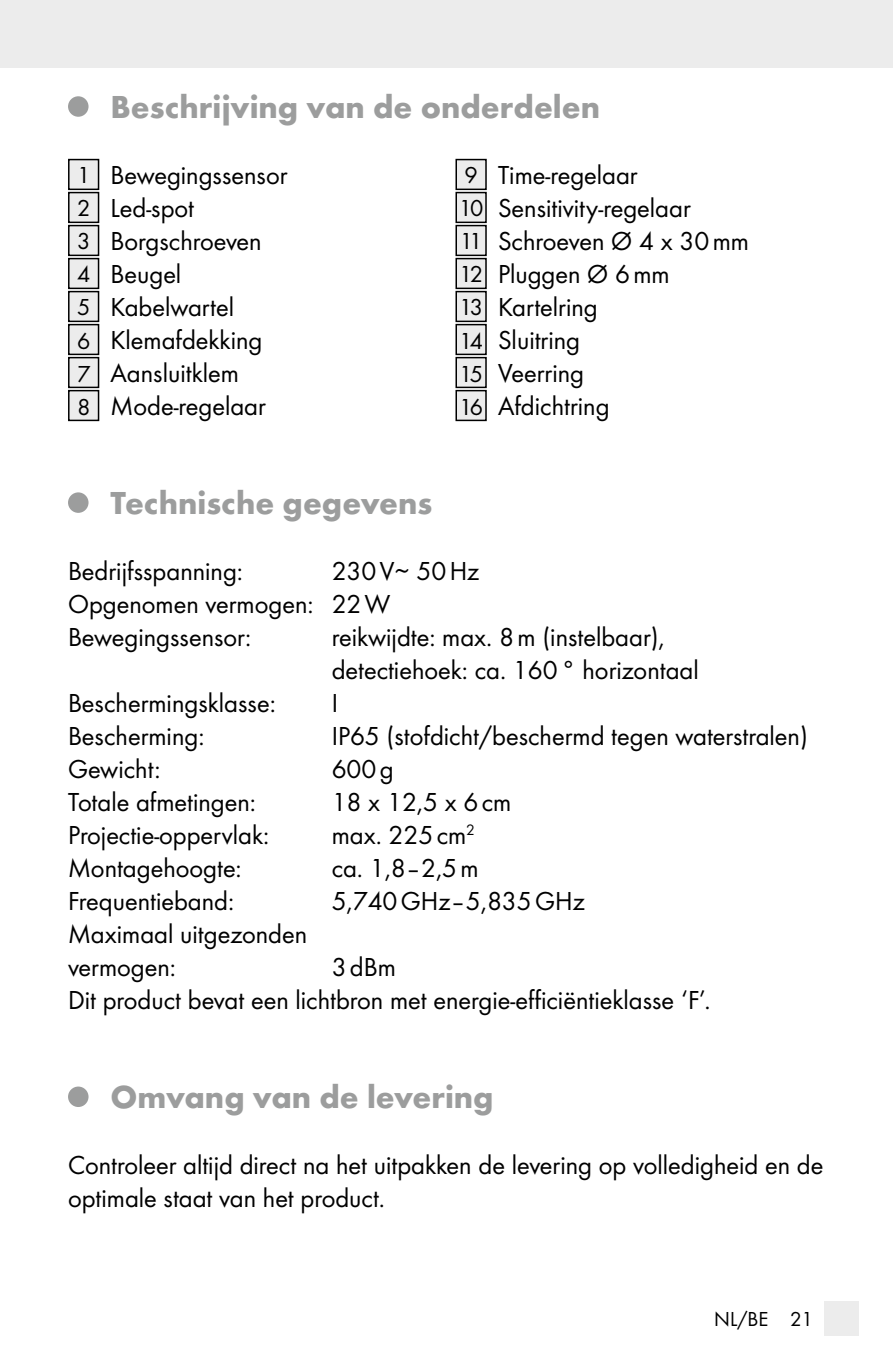
<style>
.page{position:relative;width:893px;height:1361px;background:#fff}
.page>*{position:absolute;margin:0;border:0;box-sizing:border-box;transform-origin:0 0}
.t1{font:700 33px "Futura";color:#9c9d9d}
.t2{font:27px/33px "Futura Boo";color:#000}
.t3{font:21px "Futura Boo";color:#000}
.s1{font-size:24px}
</style>
<div class="page">
<div style="left:0;top:0;width:893px;height:68px;background:#ececec"></div>
<div style="left:825px;top:1301px;width:34px;height:34px;background:#ececec"></div>
<div style="left:68px;top:96px;width:21px;height:21px;background:#9c9d9d;border-radius:50%"></div>
<div style="left:69px;top:160px;width:30px;height:29px;background:#ececec"></div>
<div style="left:68px;top:159px;width:31px;height:31px;border:2px solid #000"></div>
<div style="left:69px;top:193px;width:30px;height:29px;background:#ececec"></div>
<div style="left:68px;top:192px;width:31px;height:31px;border:2px solid #000"></div>
<div style="left:69px;top:226px;width:30px;height:29px;background:#ececec"></div>
<div style="left:68px;top:225px;width:31px;height:31px;border:2px solid #000"></div>
<div style="left:69px;top:259px;width:30px;height:29px;background:#ececec"></div>
<div style="left:68px;top:258px;width:31px;height:31px;border:2px solid #000"></div>
<div style="left:69px;top:292px;width:30px;height:29px;background:#ececec"></div>
<div style="left:68px;top:291px;width:31px;height:31px;border:2px solid #000"></div>
<div style="left:69px;top:325px;width:30px;height:29px;background:#ececec"></div>
<div style="left:68px;top:324px;width:31px;height:31px;border:2px solid #000"></div>
<div style="left:69px;top:358px;width:30px;height:29px;background:#ececec"></div>
<div style="left:68px;top:357px;width:31px;height:31px;border:2px solid #000"></div>
<div style="left:69px;top:391px;width:30px;height:29px;background:#ececec"></div>
<div style="left:68px;top:390px;width:31px;height:31px;border:2px solid #000"></div>
<div style="left:456px;top:160px;width:30px;height:29px;background:#ececec"></div>
<div style="left:455px;top:159px;width:32px;height:31px;border:2px solid #000"></div>
<div style="left:456px;top:193px;width:30px;height:29px;background:#ececec"></div>
<div style="left:455px;top:192px;width:32px;height:31px;border:2px solid #000"></div>
<div style="left:456px;top:226px;width:30px;height:29px;background:#ececec"></div>
<div style="left:455px;top:225px;width:32px;height:31px;border:2px solid #000"></div>
<div style="left:456px;top:259px;width:30px;height:29px;background:#ececec"></div>
<div style="left:455px;top:258px;width:32px;height:31px;border:2px solid #000"></div>
<div style="left:456px;top:292px;width:30px;height:29px;background:#ececec"></div>
<div style="left:455px;top:291px;width:32px;height:31px;border:2px solid #000"></div>
<div style="left:456px;top:325px;width:30px;height:29px;background:#ececec"></div>
<div style="left:455px;top:324px;width:32px;height:31px;border:2px solid #000"></div>
<div style="left:456px;top:358px;width:30px;height:29px;background:#ececec"></div>
<div style="left:455px;top:357px;width:32px;height:31px;border:2px solid #000"></div>
<div style="left:456px;top:391px;width:30px;height:29px;background:#ececec"></div>
<div style="left:455px;top:390px;width:32px;height:31px;border:2px solid #000"></div>
<div style="left:68px;top:492px;width:21px;height:21px;background:#9c9d9d;border-radius:50%"></div>
<div style="left:68px;top:1086px;width:21px;height:21px;background:#9c9d9d;border-radius:50%"></div>
<p class="t1" style="left:111px;top:87px;width:491px">Beschrijving van de onderdelen</p>
<p class="t2" style="left:77px;top:158px;width:212px"><span class="s1">1</span> Bewegingssensor<br><span class="s1">2</span> Led-spot<br><span class="s1">3</span> Borgschroeven<br><span class="s1">4</span> Beugel<br><span class="s1">5</span> Kabelwartel<br><span class="s1">6</span> Klemafdekking<br><span class="s1">7</span> Aansluitklem<br><span class="s1">8</span> Mode-regelaar</p>
<p class="t2" style="left:459px;top:158px;width:292px"><span class="s1">9</span> Time-regelaar<br><span class="s1">10</span> Sensitivity-regelaar<br><span class="s1">11</span> Schroeven Ø 4 x 30mm<br><span class="s1">12</span> Pluggen Ø 6mm<br><span class="s1">13</span> Kartelring<br><span class="s1">14</span> Sluitring<br><span class="s1">15</span> Veerring<br><span class="s1">16</span> Afdichtring</p>
<p class="t1" style="left:111px;top:483px;width:323px">Technische gegevens</p>
<p class="t2" style="left:68px;top:554px;width:177px">Bedrijfsspanning:</p>
<p class="t2" style="left:68px;top:554px;width:413px;text-indent:264px">230V∼ 50Hz<br>Opgenomen vermogen: 22W<br>Bewegingssensor:</p>
<p class="t2" style="left:332px;top:620px;width:369px">reikwijdte: max. 8m (instelbaar), detectiehoek: ca. 160° horizontaal</p>
<p class="t2" style="left:68px;top:686px;width:209px">Beschermingsklasse:</p>
<p class="t2" style="left:332px;top:686px;width:8px">I</p>
<p class="t2" style="left:68px;top:719px;width:138px">Bescherming:</p>
<p class="t2" style="left:332px;top:719px;width:478px">IP65 (stofdicht/beschermd tegen waterstralen)</p>
<p class="t2" style="left:68px;top:752px;width:94px">Gewicht:</p>
<p class="t2" style="left:332px;top:752px;width:64px">600g</p>
<p class="t2" style="left:68px;top:785px;width:189px">Totale afmetingen:</p>
<p class="t2" style="left:332px;top:785px;width:181px">18 x 12,5 x 6cm</p>
<p class="t2" style="left:68px;top:818px;width:203px">Projectie-oppervlak:</p>
<p class="t2" style="left:332px;top:818px;width:145px">max. 225cm<sup>2</sup></p>
<p class="t2" style="left:68px;top:851px;width:175px">Montagehoogte:</p>
<p class="t2" style="left:332px;top:851px;width:148px">ca. 1,8–2,5m</p>
<p class="t2" style="left:68px;top:884px;width:168px">Frequentieband:</p>
<p class="t2" style="left:332px;top:884px;width:255px">5,740GHz–5,835GHz</p>
<p class="t2" style="left:68px;top:917px;width:241px">Maximaal uitgezonden vermogen:</p>
<p class="t2" style="left:68px;top:950px;width:644px;text-indent:264px">3dBm<br>Dit product bevat een lichtbron met energie-efficiëntieklasse ‘F’.</p>
<p class="t1" style="left:111px;top:1077px;width:385px">Omvang van de levering</p>
<p class="t2" style="left:68px;top:1148px;width:757px">Controleer altijd direct na het uitpakken de levering op volledigheid en de optimale staat van het product.</p>
<p class="t3" style="left:714px;top:1306px;width:100px">NL/BE 21</p>
</div>
